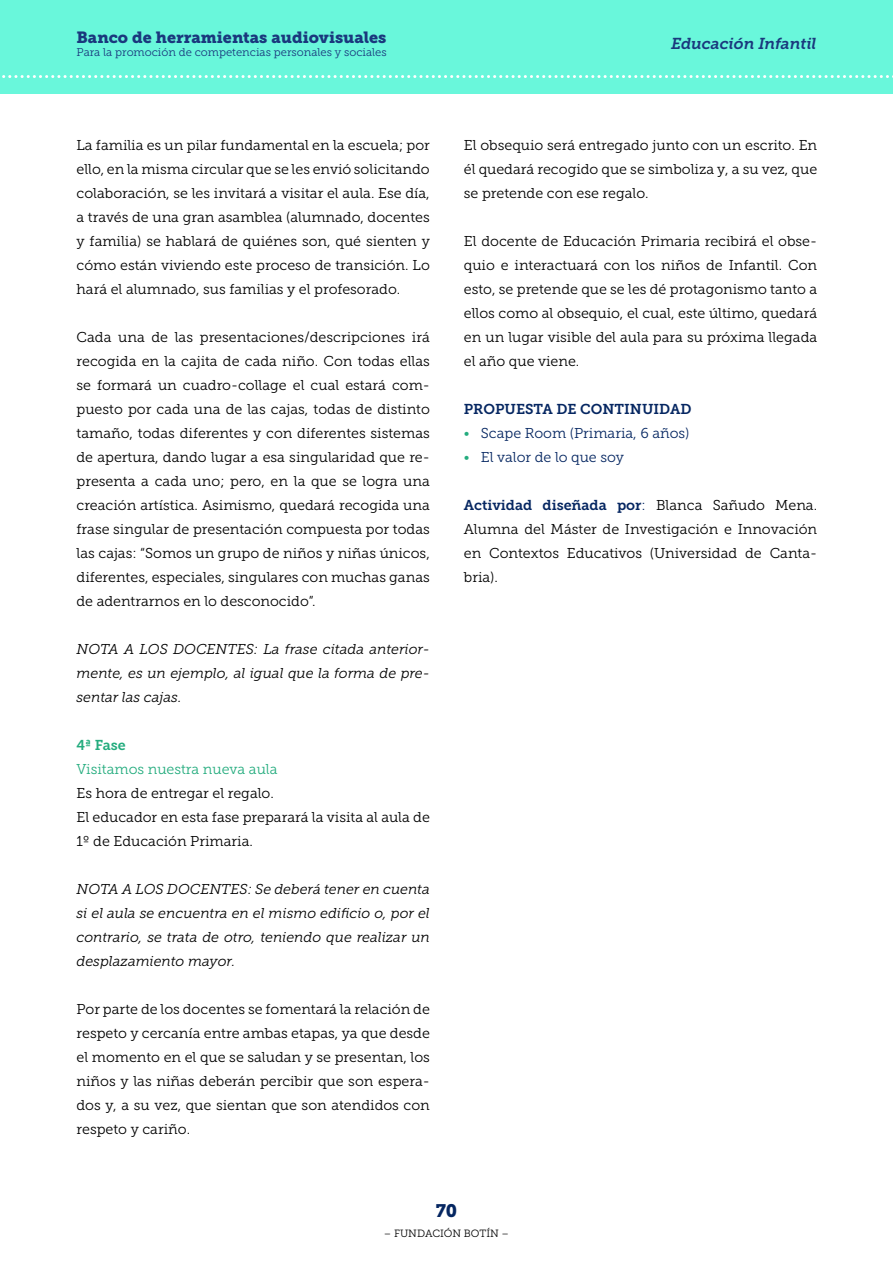
<style>
.page{position:relative;width:893px;height:1263px;background:#fff}
.page>*{position:absolute;margin:0;border:0;box-sizing:border-box;transform-origin:0 0}
.t1{font:18px "Museo Slab 900";color:#052661}
.t2{font:16.2px "Museo Slab 900";color:#1a387d}
.t3{font:italic 15.75px "Museo Slab 700";letter-spacing:-.005em;color:#1a387d}
.t4{font:14.25px/24px "Museo Slab 300";color:#000;text-align:justify}
.t5{font:italic 14.25px/24px "Museo Slab 300";color:#000;text-align:justify}
.List_Paragraph{font:14.25px "Museo Slab 300";color:#052661}
.t6{font:14.25px "Museo Slab 300";color:#24ac7e}
.t7{font:14.25px "Museo Slab 700";color:#052661}
.t8{font:14.25px "Museo Slab 700";color:#24ac7e}
.t9{font:11.25px "Museo Slab 300";color:#1a387d}
.t10{font:10.5px "Museo Slab 300";color:#000}
.s1{font-style:italic;color:#24ac7e}
.s2{font-family:"Museo Slab 700";color:#052661}
.s3{color:#052661}
</style>
<div class="page">
<div style="left:0;top:0;width:893px;height:94px;background:#69f7db"></div>
<svg style="left:2px;top:75px;width:891px;height:3px"></svg>
<p class="t2" style="left:77px;top:28px;width:311px">Banco de herramientas audiovisuales</p>
<p class="t9" style="left:77px;top:46px;width:312px">Para la promoción de competencias personales y sociales</p>
<p class="t4" style="left:77px;top:133px;width:355px">La familia es un pilar fundamental en la escuela; por ello, en la misma circular que se les envió solicitando colaboración, se les invitará a visitar el aula. Ese día, a través de una gran asamblea (alumnado, docentes y familia) se hablará de quiénes son, qué sienten y cómo están viviendo este proceso de transición. Lo hará el alumnado, sus familias y el profesorado.</p>
<p class="t4" style="left:77px;top:325px;width:355px">Cada una de las presentaciones/descripciones irá recogida en la cajita de cada niño. Con todas ellas se formará un cuadro-collage el cual estará com&shy;puesto por cada una de las cajas, todas de distinto tamaño, todas diferentes y con diferentes sistemas de apertura, dando lugar a esa singularidad que re&shy;presenta a cada uno; pero, en la que se logra una creación artística. Asimismo, quedará recogida una frase singular de presentación compuesta por todas las cajas: “Somos un grupo de niños y niñas únicos, diferentes, especiales, singulares con muchas ganas de adentrarnos en lo desconocido”.</p>
<p class="t5" style="left:77px;top:637px;width:355px">NOTA A LOS DOCENTES: La frase citada anterior&shy;mente, es un ejemplo, al igual que la forma de pre&shy;sentar las cajas.</p>
<p class="t8" style="left:77px;top:737px;width:51px">4ª Fase</p>
<p class="t6" style="left:77px;top:761px;width:202px">Visitamos nuestra nueva aula</p>
<p class="t4" style="left:77px;top:781px;width:199px">Es hora de entregar el regalo.</p>
<p class="t4" style="left:77px;top:805px;width:355px">El educador en esta fase preparará la visita al aula de<br>1º de Educación Primaria.</p>
<p class="t5" style="left:77px;top:877px;width:355px">NOTA A LOS DOCENTES: Se deberá tener en cuenta si el aula se encuentra en el mismo edificio o, por el contrario, se trata de otro, teniendo que realizar un desplazamiento mayor.</p>
<p class="t4" style="left:77px;top:997px;width:355px">Por parte de los docentes se fomentará la relación de respeto y cercanía entre ambas etapas, ya que desde el momento en el que se saludan y se presentan, los niños y las niñas deberán percibir que son espera&shy;dos y, a su vez, que sientan que son atendidos con respeto y cariño.</p>
<p class="t3" style="left:671px;top:34px;width:147px">Educación Infantil</p>
<p class="t4" style="left:464px;top:133px;width:355px">El obsequio será entregado junto con un escrito. En él quedará recogido que se simboliza y, a su vez, que se pretende con ese regalo.</p>
<p class="t4" style="left:464px;top:229px;width:355px">El docente de Educación Primaria recibirá el obse&shy;quio e interactuará con los niños de Infantil. Con esto, se pretende que se les dé protagonismo tanto a ellos como al obsequio, el cual, este último, quedará en un lugar visible del aula para su próxima llegada el año que viene.</p>
<p class="t7" style="left:464px;top:401px;width:229px">PROPUESTA DE CONTINUIDAD</p>
<p class="List_Paragraph" style="left:464px;top:425px;width:227px"><span class="s1">•</span> Scape Room (Primaria, 6 años)</p>
<p class="List_Paragraph" style="left:464px;top:449px;width:162px"><span class="s1">•</span> El valor de lo que soy</p>
<p class="t4" style="left:464px;top:493px;width:355px"><span class="s2">Actividad diseñada por</span><span class="s3">:</span> Blanca Sañudo Mena.<br>Alumna del Máster de Investigación e Innovación en Contextos Educativos (Universidad de Canta&shy;bria).</p>
<p class="t1" style="left:436px;top:1201px;width:23px">70</p>
<p class="t10" style="left:384px;top:1227px;width:127px">– FUNDACIÓN BOTÍN –</p>
</div>
